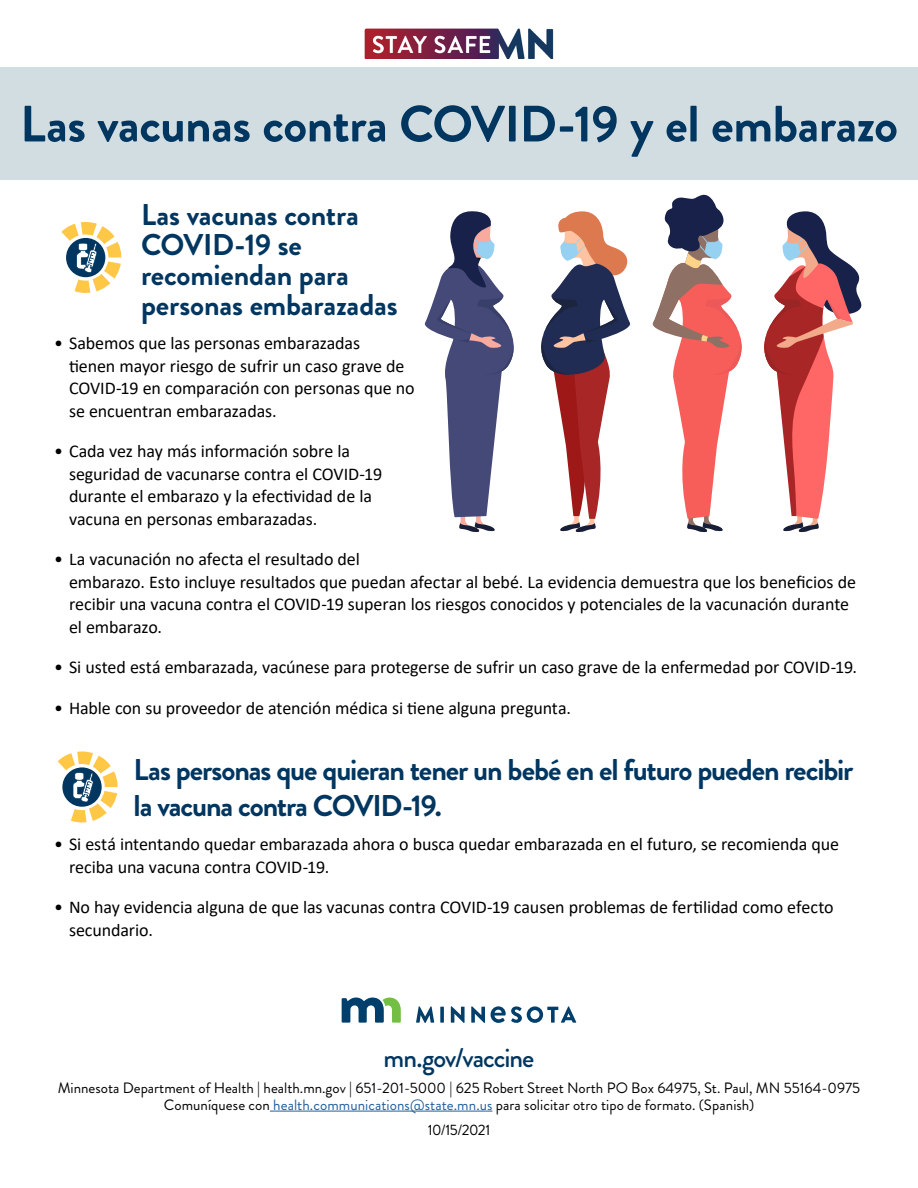
<style>
.page{position:relative;width:918px;height:1188px;background:#fff}
.page>*{position:absolute;margin:0;border:0;box-sizing:border-box;transform-origin:0 0}
.t1{font:700 51px "Brandon Grotesque";letter-spacing:-.01em;color:#003660}
.t2{font:700 30px/36px "Brandon Grotesque";letter-spacing:-.03em;color:#003660}
.t3{font:700 30px/30px "Brandon Grotesque";letter-spacing:-.005em;color:#003660}
.mn_gov_vaccine{font:500 27px "Brandon Grotesque";letter-spacing:-.04em;color:#003660}
.t4{font:18px/22.5px "Calibri";letter-spacing:-.005em;color:#000}
.t5{font:15px/16.5px "Brandon Grotesque";color:#000;text-align:center}
.s1{color:#215e9e}
</style>
<div class="page">
<svg style="left:342px;top:998px;width:59px;height:25px"></svg>
<svg style="left:416px;top:1006px;width:18px;height:17px"></svg>
<svg style="left:440px;top:1007px;width:4px;height:16px"></svg>
<svg style="left:451px;top:1006px;width:14px;height:17px"></svg>
<svg style="left:471px;top:1006px;width:14px;height:17px"></svg>
<svg style="left:491px;top:1006px;width:85px;height:17px"></svg>
<hr style="left:270px;top:1111px;width:222px;height:1px;background:#215e9e">
<div style="left:0;top:67px;width:918px;height:113px;background:#d1dde1"></div>
<img style="left:364px;top:29px;width:190px;height:29px">
<svg style="left:57px;top:752px;width:61px;height:71px"></svg>
<svg style="left:61px;top:222px;width:61px;height:71px"></svg>
<svg style="left:541px;top:211px;width:89px;height:321px"></svg>
<svg style="left:424px;top:211px;width:90px;height:321px"></svg>
<svg style="left:652px;top:194px;width:210px;height:338px"></svg>
<h1 class="t1" style="left:20px;top:88px;width:880px">Las vacunas contra COVID-19 y el embarazo</h1>
<h2 class="t3" style="left:141px;top:200px;width:258px">Las vacunas contra<br>COVID-19 se recomiendan para personas embarazadas</h2>
<p class="t4" style="left:69px;top:332px;width:347px;text-indent:-15px">• Sabemos que las personas embarazadas<br>tienen mayor riesgo de sufrir un caso grave de COVID-19 en comparación con personas que no se encuentran embarazadas.</p>
<p class="t4" style="left:69px;top:440px;width:315px;text-indent:-15px">• Cada vez hay más información sobre la seguridad de vacunarse contra el COVID-19 durante el embarazo y la efectividad de la vacuna en personas embarazadas.</p>
<p class="t4" style="left:69px;top:548px;width:789px;text-indent:-15px">• La vacunación no afecta el resultado del<br>embarazo. Esto incluye resultados que puedan afectar al bebé. La evidencia demuestra que los beneficios de recibir una vacuna contra el COVID-19 superan los riesgos conocidos y potenciales de la vacunación durante el embarazo.</p>
<p class="t4" style="left:54px;top:656px;width:805px">• Si usted está embarazada, vacúnese para protegerse de sufrir un caso grave de la enfermedad por COVID-19.</p>
<p class="t4" style="left:54px;top:696px;width:519px">• Hable con su proveedor de atención médica si tiene alguna pregunta.</p>
<h2 class="t2" style="left:134px;top:752px;width:721px">Las personas que quieran tener un bebé en el futuro pueden recibir la vacuna contra COVID-19.</h2>
<p class="t4" style="left:69px;top:833px;width:772px;text-indent:-15px">• Si está intentando quedar embarazada ahora o busca quedar embarazada en el futuro, se recomienda que reciba una vacuna contra COVID-19.</p>
<p class="t4" style="left:69px;top:896px;width:766px;text-indent:-15px">• No hay evidencia alguna de que las vacunas contra COVID-19 causen problemas de fertilidad como efecto secundario.</p>
<p class="mn_gov_vaccine" style="left:384px;top:1039px;width:152px">mn.gov/vaccine</p>
<p class="t5" style="left:58px;top:1080px;width:804px">Minnesota Department of Health | health.mn.gov | 651-201-5000 | 625 Robert Street North PO Box 64975, St. Paul, MN 55164-0975<br>Comuníquese con <span class="s1">health.communications@state.mn.us</span> para solicitar otro tipo de formato. (Spanish)</p>
<p class="t5" style="left:428px;top:1122px;width:64px">10/15/2021</p>
</div>
